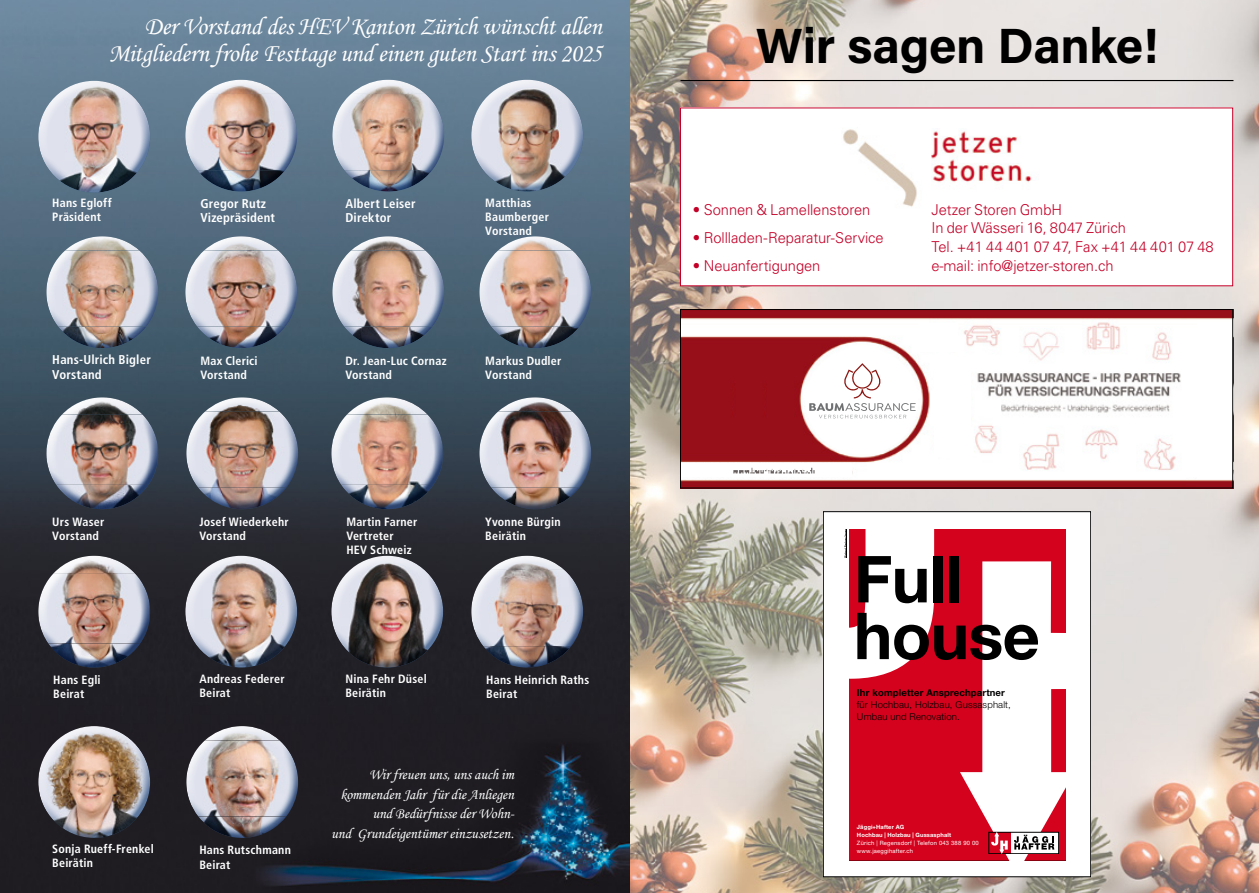
<style>
.page{position:relative;width:1259px;height:893px;background:#fff}
.page>*{position:absolute;margin:0;border:0;box-sizing:border-box;transform-origin:0 0}
.t1{font:700 64.8px/56.7px "Helvetica Neue LT Pro";letter-spacing:-.01em;color:#000}
.t2{font:700 49.5px "Acumin Pro";letter-spacing:-.01em;color:#000}
.t3{font:25.5px/27px "Monotype Corsiva";letter-spacing:-.01em;color:#fff;text-align:right}
.t4{font:300 15px/18.8px "Univers LT";letter-spacing:-.005em;color:#c40028}
.t5{font:15px/19.5px "Monotype Corsiva";letter-spacing:-.005em;color:#fff;text-align:right}
.t6{font:700 condensed 12.75px/14.2px "Frutiger LT Std";letter-spacing:.015em;color:#fff}
.t7{font:700 condensed 12px/14.2px "Frutiger LT Std";letter-spacing:.015em;color:#fff}
.t8{font:300 9.6px/12px "Helvetica Neue LT Pro";letter-spacing:.015em;color:#000}
.t9{font:5.85px/7.9px "Helvetica Neue LT Pro";letter-spacing:.035em;color:#fff}
.s1{font-weight:700}
</style>
<div class="page">
<img style="left:0;top:0;width:1259px;height:893px">
<hr style="left:680px;top:80px;width:553px;height:1px;background:#000">
<div style="left:680px;top:108px;width:553px;height:178px;background:#fff"></div>
<img style="left:843px;top:129px;width:74px;height:78px">
<img style="left:931px;top:128px;width:101px;height:55px">
<img style="left:1185px;top:311px;width:12px;height:175px">
<img style="left:1197px;top:311px;width:34px;height:175px">
<img style="left:682px;top:311px;width:22px;height:175px">
<img style="left:704px;top:311px;width:32px;height:175px">
<img style="left:736px;top:311px;width:32px;height:175px">
<img style="left:768px;top:311px;width:190px;height:175px">
<div style="left:680px;top:463px;width:89px;height:14px;background:#fff"></div>
<div style="left:1142px;top:330px;width:91px;height:147px;background:#fff"></div>
<div style="left:919px;top:324px;width:43px;height:28px;background:#fff"></div>
<img style="left:958px;top:311px;width:227px;height:175px">
<div style="left:934px;top:357px;width:37px;height:100px;background:#fff"></div>
<img style="left:733px;top:463px;width:119px;height:13px">
<div style="left:805px;top:347px;width:113px;height:108px;background:#fff;border-radius:50%"></div>
<svg style="left:809px;top:363px;width:106px;height:55px"></svg>
<div style="left:680px;top:309px;width:553px;height:179px;border:1px solid #000"></div>
<div style="left:823px;top:511px;width:268px;height:366px;background:#fff"></div>
<div style="left:823px;top:511px;width:268px;height:366px;border:1px solid #000"></div>
<svg style="left:844px;top:529px;width:222px;height:332px"></svg>
<div style="left:38px;top:80px;width:111px;height:88px;background:#fff;opacity:.75"></div>
<div style="left:38px;top:98px;width:114px;height:97px;background:#39608f;opacity:.75"></div>
<div style="left:185px;top:79px;width:111px;height:88px;background:#fff;opacity:.75"></div>
<div style="left:185px;top:97px;width:114px;height:97px;background:#39608f;opacity:.75"></div>
<div style="left:332px;top:79px;width:111px;height:88px;background:#fff;opacity:.75"></div>
<div style="left:332px;top:97px;width:114px;height:97px;background:#39608f;opacity:.75"></div>
<div style="left:46px;top:235px;width:112px;height:89px;background:#fff;opacity:.75"></div>
<div style="left:46px;top:254px;width:114px;height:97px;background:#39608f;opacity:.75"></div>
<div style="left:185px;top:555px;width:111px;height:88px;background:#fff;opacity:.75"></div>
<div style="left:185px;top:573px;width:114px;height:97px;background:#39608f;opacity:.75"></div>
<div style="left:185px;top:235px;width:111px;height:89px;background:#fff;opacity:.75"></div>
<div style="left:185px;top:254px;width:114px;height:97px;background:#39608f;opacity:.75"></div>
<div style="left:332px;top:235px;width:111px;height:89px;background:#fff;opacity:.75"></div>
<div style="left:332px;top:254px;width:114px;height:97px;background:#39608f;opacity:.75"></div>
<div style="left:479px;top:235px;width:111px;height:89px;background:#fff;opacity:.75"></div>
<div style="left:479px;top:254px;width:114px;height:97px;background:#39608f;opacity:.75"></div>
<div style="left:38px;top:725px;width:111px;height:89px;background:#fff;opacity:.75"></div>
<div style="left:38px;top:743px;width:114px;height:97px;background:#39608f;opacity:.75"></div>
<div style="left:470px;top:555px;width:112px;height:88px;background:#fff;opacity:.75"></div>
<div style="left:470px;top:573px;width:114px;height:97px;background:#39608f;opacity:.75"></div>
<div style="left:186px;top:396px;width:111px;height:89px;background:#fff;opacity:.75"></div>
<div style="left:186px;top:415px;width:114px;height:97px;background:#39608f;opacity:.75"></div>
<div style="left:46px;top:396px;width:112px;height:89px;background:#fff;opacity:.75"></div>
<div style="left:46px;top:415px;width:114px;height:97px;background:#39608f;opacity:.75"></div>
<div style="left:470px;top:79px;width:112px;height:88px;background:#fff;opacity:.75"></div>
<div style="left:470px;top:97px;width:114px;height:97px;background:#39608f;opacity:.75"></div>
<div style="left:331px;top:555px;width:111px;height:88px;background:#fff;opacity:.75"></div>
<div style="left:331px;top:573px;width:114px;height:97px;background:#39608f;opacity:.75"></div>
<div style="left:331px;top:396px;width:111px;height:89px;background:#fff;opacity:.75"></div>
<div style="left:331px;top:415px;width:114px;height:97px;background:#39608f;opacity:.75"></div>
<div style="left:38px;top:555px;width:111px;height:88px;background:#fff;opacity:.75"></div>
<div style="left:38px;top:573px;width:114px;height:97px;background:#39608f;opacity:.75"></div>
<div style="left:186px;top:725px;width:111px;height:89px;background:#fff;opacity:.75"></div>
<div style="left:186px;top:743px;width:114px;height:97px;background:#39608f;opacity:.75"></div>
<div style="left:479px;top:396px;width:111px;height:89px;background:#fff;opacity:.75"></div>
<div style="left:479px;top:415px;width:114px;height:97px;background:#39608f;opacity:.75"></div>
<p class="t3" style="left:109px;top:13px;width:495px">Der Vorstand des HEV Kanton Zürich wünscht allen<br>Mitgliedern frohe Festtage und einen guten Start ins 2025</p>
<p class="t7" style="left:52px;top:196px;width:61px">Hans Egloff<br>Präsident</p>
<p class="t6" style="left:200px;top:196px;width:76px">Gregor Rutz<br>Vizepräsident</p>
<p class="t6" style="left:345px;top:196px;width:72px">Albert Leiser<br>Direktor</p>
<p class="t7" style="left:485px;top:196px;width:65px">Matthias<br>Baumberger<br>Vorstand</p>
<p class="t6" style="left:52px;top:353px;width:100px">Hans-Ulrich Bigler<br>Vorstand</p>
<p class="t7" style="left:200px;top:353px;width:59px">Max Clerici<br>Vorstand</p>
<p class="t7" style="left:345px;top:353px;width:103px">Dr. Jean-Luc Cornaz<br>Vorstand</p>
<p class="t7" style="left:485px;top:353px;width:78px">Markus Dudler<br>Vorstand</p>
<p class="t7" style="left:52px;top:514px;width:53px">Urs Waser<br>Vorstand</p>
<p class="t7" style="left:199px;top:514px;width:91px">Josef Wiederkehr<br>Vorstand</p>
<p class="t7" style="left:346px;top:514px;width:72px">Martin Farner<br>Vertreter<br>HEV Schweiz</p>
<p class="t7" style="left:485px;top:514px;width:77px">Yvonne Bürgin<br>Beirätin</p>
<p class="t7" style="left:53px;top:673px;width:49px">Hans Egli<br>Beirat</p>
<p class="t7" style="left:52px;top:842px;width:103px">Sonja Rueff-Frenkel<br>Beirätin</p>
<p class="t7" style="left:199px;top:672px;width:87px">Andreas Federer<br>Beirat</p>
<p class="t7" style="left:199px;top:843px;width:93px">Hans Rutschmann<br>Beirat</p>
<p class="t7" style="left:345px;top:672px;width:83px">Nina Fehr Düsel<br>Beirätin</p>
<p class="t7" style="left:486px;top:673px;width:105px">Hans Heinrich Raths<br>Beirat</p>
<p class="t5" style="left:331px;top:765px;width:185px">Wir freuen uns, uns auch im kommenden Jahr für die Anliegen und Bedürfnisse der Wohn-<br>und Grundeigentümer einzusetzen.</p>
<p class="t2" style="left:756px;top:11px;width:403px">Wir sagen Danke!</p>
<p class="t4" style="left:693px;top:200px;width:179px">• Sonnen &amp; Lamellenstoren</p>
<p class="t4" style="left:693px;top:228px;width:192px">• Rollladen-Reparatur-Service</p>
<p class="t4" style="left:693px;top:256px;width:129px">• Neuanfertigungen</p>
<p class="t4" style="left:931px;top:200px;width:284px">Jetzer Storen GmbH<br>In der Wässeri 16, 8047 Zürich<br>Tel. +41 44 401 07 47, Fax +41 44 401 07 48 e-mail: info@jetzer-storen.ch</p>
<p class="t1" style="left:854px;top:549px;width:187px">Full house</p>
<p class="t8" style="left:857px;top:686px;width:155px"><span class="s1">Ihr kompletter Ansprechpartner </span>für Hochbau, Holzbau, Gussasphalt,<br>Umbau und Renovation.</p>
<p class="t9" style="left:857px;top:822px;width:123px"><span class="s1">Jäggi+Hafter AG<br>Hochbau | Holzbau | Gussasphalt<br></span>Zürich | Regensdorf | Telefon 043 388 90 00 www.jaeggihafter.ch</p>
</div>
